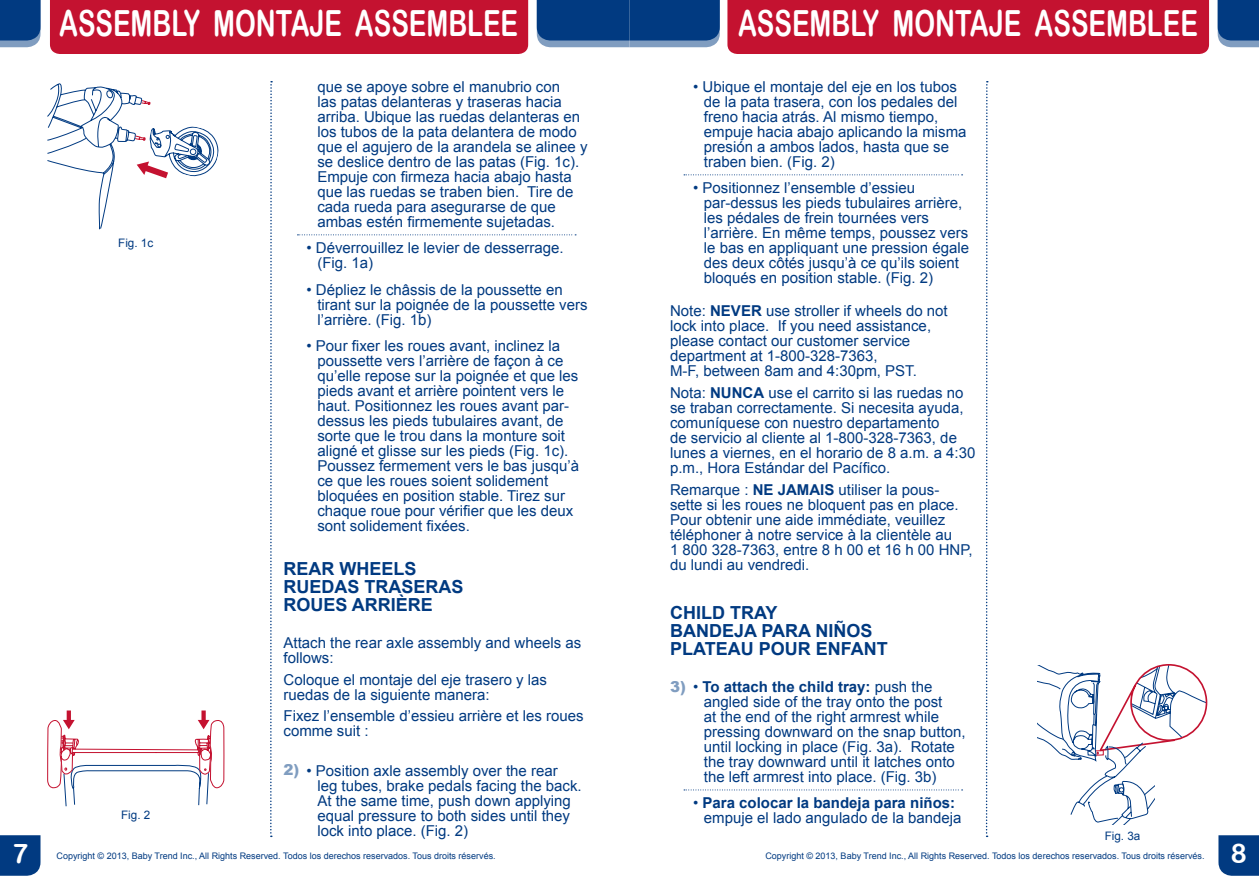
<style>
.page{position:relative;width:1259px;height:893px;background:#fff}
.page>*{position:absolute;margin:0;border:0;box-sizing:border-box;transform-origin:0 0}
.t1{font:36px "Arial Rounded MT Bold";color:#fff;scale:.73 1}
.t2{font:27px "Arial Rounded MT Bold";color:#fff}
.t3{font:700 18px/18px "Arial";color:#013a81}
.t4{font:15px/15px "Arial";color:#013a81}
.t5{font:900 15px "Arial";color:#809dc0}
.t6{font:11.7px "Arial";color:#013a81}
.t7{font:9px "Arial";color:#013a81}
.s1{font-weight:700}
</style>
<div class="page">
<svg style="left:0;top:0;width:40px;height:47px;background:#164a8b"></svg>
<div style="left:0;top:835px;width:40px;height:41px;background:#013a81"></div>
<svg style="left:1218px;top:835px;width:41px;height:41px;background:#0c4386"></svg>
<svg style="left:297px;top:234px;width:279px;height:1px"></svg>
<svg style="left:986px;top:81px;width:2px;height:756px"></svg>
<svg style="left:684px;top:174px;width:278px;height:1px"></svg>
<svg style="left:684px;top:790px;width:278px;height:1px"></svg>
<svg style="left:270px;top:81px;width:2px;height:756px"></svg>
<svg style="left:47px;top:710px;width:178px;height:97px"></svg>
<svg style="left:1038px;top:664px;width:169px;height:160px"></svg>
<div style="left:50px;top:0;width:478px;height:54px;background:#c41230"></div>
<div style="left:727px;top:0;width:482px;height:54px;background:#c41230"></div>
<svg style="left:537px;top:0;width:183px;height:47px;background:#15498a"></svg>
<svg style="left:1217px;top:0;width:42px;height:47px;background:#1a4d8d"></svg>
<svg style="left:47px;top:83px;width:172px;height:147px"></svg>
<h1 class="t1" style="left:59px;top:2px;width:630px">ASSEMBLY MONTAJE ASSEMBLEE</h1>
<h1 class="t1" style="left:738px;top:2px;width:631px">ASSEMBLY MONTAJE ASSEMBLEE</h1>
<p class="t4" style="left:317px;top:79px;width:272px">que se apoye sobre el manubrio con<br>las patas delanteras y traseras hacia arriba. Ubique las ruedas delanteras en los tubos de la pata delantera de modo que el agujero de la arandela se alinee y se deslice dentro de las patas (Fig. 1c).<br>Empuje con firmeza hacia abajo hasta que las ruedas se traben bien. Tire de cada rueda para asegurarse de que ambas estén firmemente sujetadas.</p>
<p class="t4" style="left:317px;top:241px;width:248px;text-indent:-11px">• Déverrouillez le levier de desserrage. (Fig. 1a)</p>
<p class="t4" style="left:317px;top:282px;width:272px;text-indent:-11px">• Dépliez le châssis de la poussette en tirant sur la poignée de la poussette vers l’arrière. (Fig. 1b)</p>
<p class="t4" style="left:317px;top:338px;width:263px;text-indent:-11px">• Pour fixer les roues avant, inclinez la poussette vers l’arrière de façon à ce qu’elle repose sur la poignée et que les pieds avant et arrière pointent vers le haut. Positionnez les roues avant par&shy;dessus les pieds tubulaires avant, de sorte que le trou dans la monture soit aligné et glisse sur les pieds (Fig. 1c).<br>Poussez fermement vers le bas jusqu’à ce que les roues soient solidement bloquées en position stable. Tirez sur chaque roue pour vérifier que les deux sont solidement fixées.</p>
<p class="t3" style="left:284px;top:561px;width:181px">REAR WHEELS<br>RUEDAS TRASERAS<br>ROUES ARRIÈRE</p>
<p class="t4" style="left:284px;top:635px;width:299px">Attach the rear axle assembly and wheels as follows:</p>
<p class="t4" style="left:284px;top:672px;width:265px">Coloque el montaje del eje trasero y las ruedas de la siguiente manera:</p>
<p class="t4" style="left:284px;top:709px;width:302px">Fixez l’ensemble d’essieu arrière et les roues comme suit :</p>
<p class="t4" style="left:317px;top:764px;width:266px;text-indent:-11px">• Position axle assembly over the rear<br>leg tubes, brake pedals facing the back.<br>At the same time, push down applying equal pressure to both sides until they lock into place. (Fig. 2)</p>
<p class="t4" style="left:704px;top:79px;width:264px;text-indent:-11px">• Ubique el montaje del eje en los tubos de la pata trasera, con los pedales del freno hacia atrás. Al mismo tiempo, empuje hacia abajo aplicando la misma presión a ambos lados, hasta que se traben bien. (Fig. 2)</p>
<p class="t4" style="left:704px;top:181px;width:267px;text-indent:-11px">• Positionnez l’ensemble d’essieu par-dessus les pieds tubulaires arrière, les pédales de frein tournées vers l’arrière. En même temps, poussez vers le bas en appliquant une pression égale des deux côtés jusqu’à ce qu’ils soient bloqués en position stable. (Fig. 2)</p>
<p class="t4" style="left:670px;top:304px;width:279px">Note: <span class="s1">NEVER</span> use stroller if wheels do not lock into place. If you need assistance, please contact our customer service department at 1-800-328-7363,<br>M-F, between 8am and 4:30pm, PST.</p>
<p class="t4" style="left:670px;top:385px;width:307px">Nota: <span class="s1">NUNCA</span> use el carrito si las ruedas no se traban correctamente. Si necesita ayuda, comuníquese con nuestro departamento<br>de servicio al cliente al 1-800-328-7363, de lunes a viernes, en el horario de 8 a.m. a 4:30 p.m., Hora Estándar del Pacífico.</p>
<p class="t4" style="left:670px;top:482px;width:304px">Remarque : <span class="s1">NE JAMAIS</span> utiliser la pous&shy;sette si les roues ne bloquent pas en place.<br>Pour obtenir une aide immédiate, veuillez téléphoner à notre service à la clientèle au<br>1 800 328-7363, entre 8 h 00 et 16 h 00 HNP, du lundi au vendredi.</p>
<p class="t3" style="left:670px;top:605px;width:219px">CHILD TRAY<br>BANDEJA PARA NIÑOS<br>PLATEAU POUR ENFANT</p>
<p class="t4" style="left:704px;top:679px;width:263px;text-indent:-11px">• <span class="s1">To attach the child tray:</span> push the angled side of the tray onto the post<br>at the end of the right armrest while pressing downward on the snap button, until locking in place (Fig. 3a). Rotate the tray downward until it latches onto the left armrest into place. (Fig. 3b)</p>
<p class="t4" style="left:704px;top:796px;width:259px;text-indent:-11px">• <span class="s1">Para colocar la bandeja para niños: </span>empuje el lado angulado de la bandeja</p>
<p class="t6" style="left:118px;top:236px;width:37px">Fig. 1c</p>
<p class="t5" style="left:670px;top:675px;width:17px">3)</p>
<p class="t5" style="left:284px;top:759px;width:17px">2)</p>
<p class="t6" style="left:121px;top:807px;width:31px">Fig. 2</p>
<p class="t6" style="left:1104px;top:828px;width:37px">Fig. 3a</p>
<h2 class="t2" style="left:12px;top:838px;width:18px">7</h2>
<p class="t7" style="left:57px;top:850px;width:441px">Copyright © 2013, Baby Trend Inc., All Rights Reserved. Todos los derechos reservados. Tous droits réservés.</p>
<p class="t7" style="left:765px;top:850px;width:441px">Copyright © 2013, Baby Trend Inc., All Rights Reserved. Todos los derechos reservados. Tous droits réservés.</p>
<h2 class="t2" style="left:1230px;top:838px;width:18px">8</h2>
</div>
